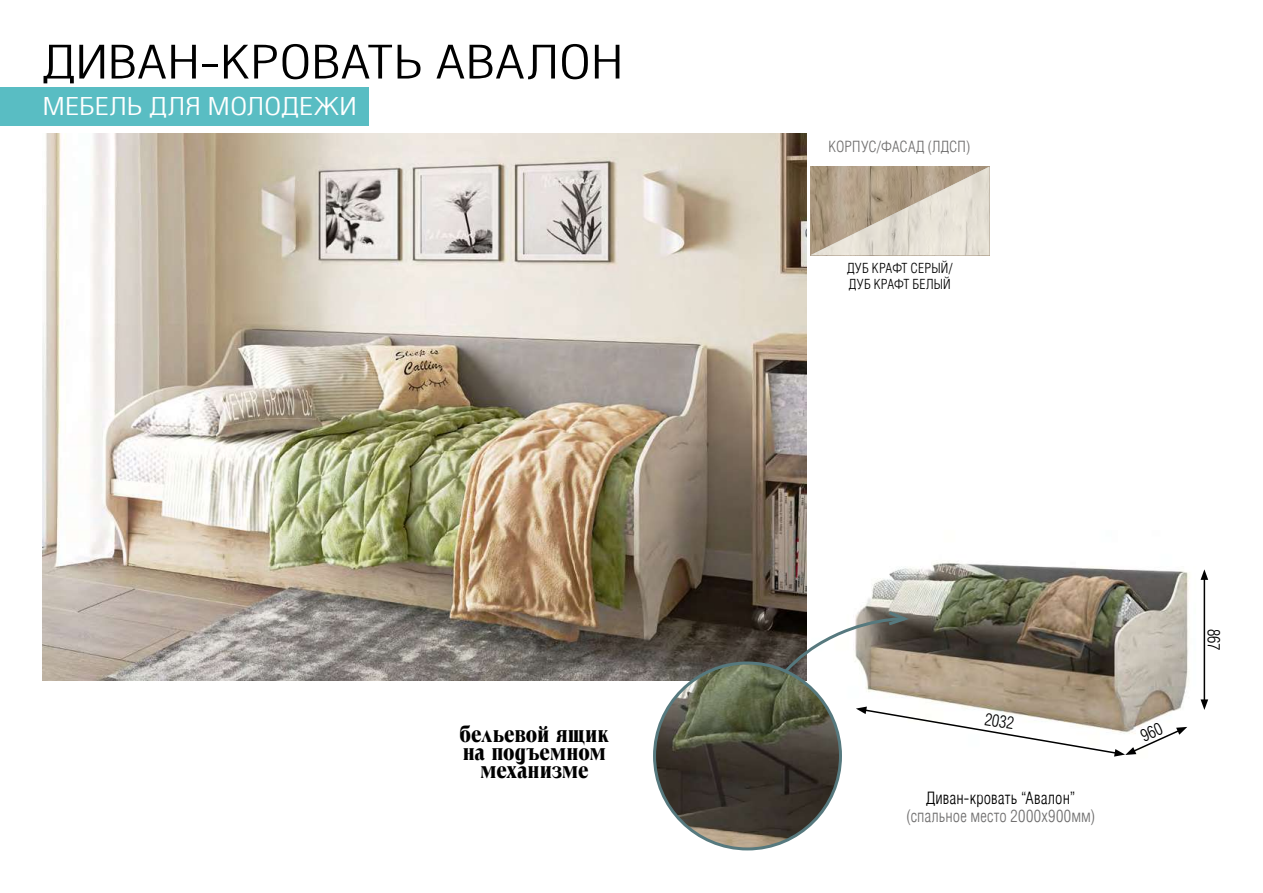
<style>
.page{position:relative;width:1263px;height:893px;background:#fff}
.page>*{position:absolute;margin:0;border:0;box-sizing:border-box;transform-origin:0 0}
.t1{font:300 condensed 45px "AG Letterica";color:#000;scale:1.3 1}
.t2{font:300 condensed 24px "AG Letterica";color:#fff;scale:1.3 1}
.t3{font:21px/18px "Troover Roman";letter-spacing:-.01em;color:#000;text-align:center}
.t4{font:300 condensed 16.5px "AG Letterica";letter-spacing:.01em;color:#000}
.t5{font:300 condensed 16.5px "AG Letterica";letter-spacing:.015em;color:#706f6f}
.t6{font:300 condensed 15px "AG Letterica";letter-spacing:.005em;color:#706f6f}
.t7{font:300 condensed 13.5px/16.2px "AG Letterica";letter-spacing:.02em;color:#000}
</style>
<div class="page">
<img style="left:43px;top:134px;width:763px;height:546px">
<img style="left:841px;top:561px;width:368px;height:208px">
<img style="left:654px;top:663px;width:186px;height:186px;border-radius:93px">
<hr style="left:1203px;top:577px;width:2px;height:125px;background:#000">
<svg style="left:1200px;top:699px;width:8px;height:11px"></svg>
<svg style="left:1200px;top:569px;width:8px;height:11px"></svg>
<svg style="left:810px;top:167px;width:179px;height:88px;background:#c9bdac"></svg>
<div style="left:0;top:87px;width:369px;height:38px;background:#59bdc3"></div>
<svg style="left:735px;top:609px;width:452px;height:158px"></svg>
<h1 class="t1" style="left:43px;top:36px;width:448px">ДИВАН-КРОВАТЬ АВАЛОН</h1>
<p class="t2" style="left:43px;top:92px;width:243px">МЕБЕЛЬ ДЛЯ МОЛОДЕЖИ</p>
<p class="t3" style="left:459px;top:724px;width:151px">бельевой ящик на подъемном механизме</p>
<p class="t6" style="left:829px;top:138px;width:143px">КОРПУС/ФАСАД (ЛДСП)</p>
<p class="t7" style="left:847px;top:260px;width:107px">ДУБ КРАФТ СЕРЫЙ/<br>ДУБ КРАФТ БЕЛЫЙ</p>
<p class="t4" style="left:986px;top:709px;width:31px;rotate:9deg">2032</p>
<p class="t4" style="left:926px;top:788px;width:151px">Диван-кровать “Авалон”</p>
<p class="t5" style="left:906px;top:806px;width:190px">(спальное место 2000х900мм)</p>
<p class="t4" style="left:1223px;top:629px;width:23px;rotate:90deg">867</p>
</div>
